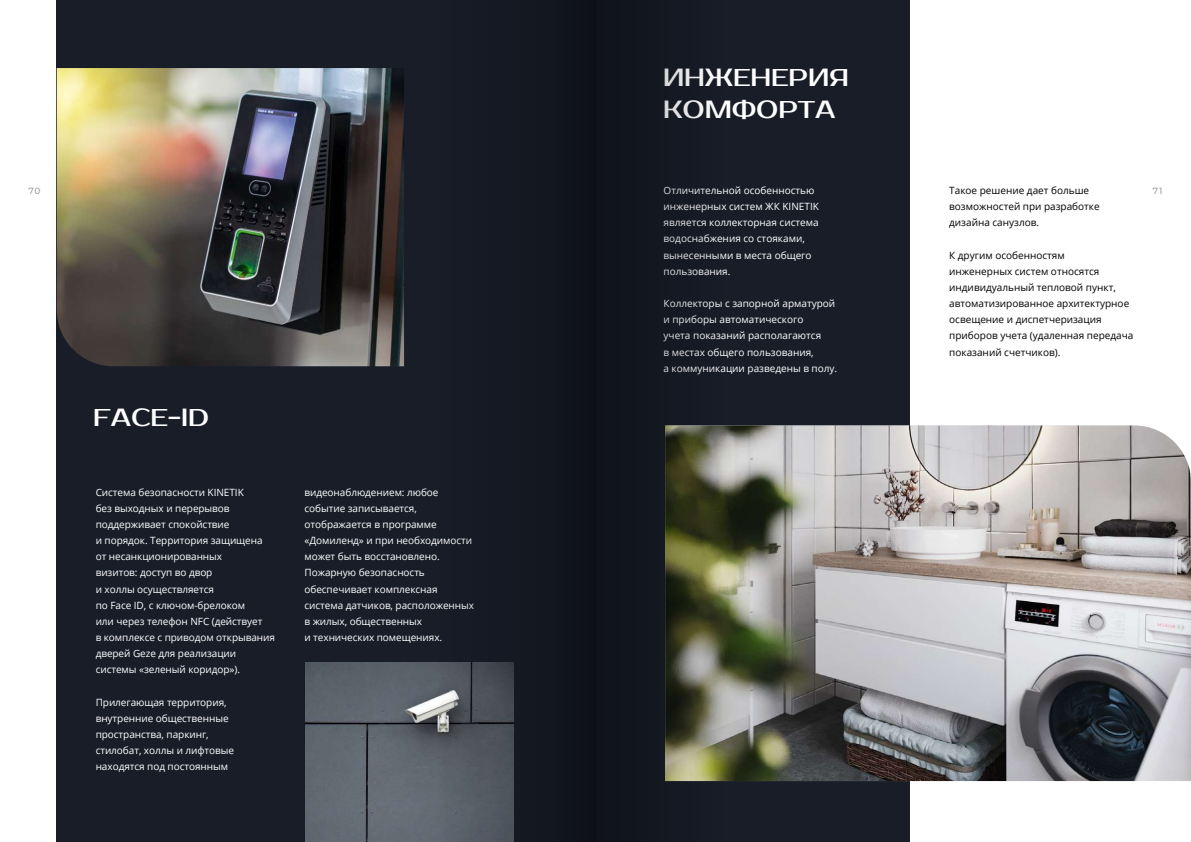
<style>
.page{position:relative;width:1191px;height:842px;background:#fff}
.page>*{position:absolute;margin:0;border:0;box-sizing:border-box;transform-origin:0 0}
.t1{font:24.7px/32.3px "Prosto One";letter-spacing:-.005em;color:#fff}
.t2{font:10px/16.2px "Open Sans";letter-spacing:-.005em;color:#fff}
.t3{font:10px/16.2px "Open Sans";color:#000}
.t4{font:500 9px "Montserrat";color:#9c9c9d}
</style>
<div class="page">
<div style="left:57px;top:0;width:853px;height:842px;background:#181d28"></div>
<img style="left:847px;top:425px;width:344px;height:356px">
<img style="left:57px;top:68px;width:287px;height:298px">
<img style="left:305px;top:663px;width:39px;height:179px">
<svg style="left:344px;top:68px;width:170px;height:774px"></svg>
<div style="left:538px;top:0;width:57px;height:842px;background:#11151e"></div>
<svg style="left:596px;top:0;width:251px;height:842px"></svg>
<h1 class="t1" style="left:663px;top:62px;width:187px">ИНЖЕНЕРИЯ<br>КОМФОРТА</h1>
<p class="t2" style="left:663px;top:182px;width:157px">Отличительной особенностью инженерных систем ЖК KINETIK является коллекторная система водоснабжения со стояками, вынесенными в места общего пользования.</p>
<p class="t2" style="left:663px;top:295px;width:175px">Коллекторы с запорной арматурой и приборы автоматического<br>учета показаний располагаются<br>в местах общего пользования,<br>а коммуникации разведены в полу.</p>
<p class="t3" style="left:949px;top:182px;width:152px">Такое решение дает больше возможностей при разработке дизайна санузлов.</p>
<p class="t3" style="left:949px;top:247px;width:186px">К другим особенностям<br>инженерных систем относятся индивидуальный тепловой пункт, автоматизированное архитектурное освещение и диспетчеризация приборов учета (удаленная передача показаний счетчиков).</p>
<p class="t4" style="left:28px;top:185px;width:14px">70</p>
<p class="t4" style="left:1153px;top:185px;width:11px">71</p>
<h1 class="t1" style="left:93px;top:401px;width:117px">FACE-ID</h1>
<p class="t2" style="left:96px;top:484px;width:181px">Система безопасности KINETIK<br>без выходных и перерывов поддерживает спокойствие<br>и порядок. Территория защищена от несанкционированных<br>визитов: доступ во двор<br>и холлы осуществляется<br>по Face ID, с ключом-брелоком<br>или через телефон NFC (действует<br>в комплексе с приводом открывания дверей Geze для реализации системы «зеленый коридор»).</p>
<p class="t2" style="left:96px;top:694px;width:140px">Прилегающая территория, внутренние общественные пространства, паркинг, стилобат, холлы и лифтовые находятся под постоянным</p>
<p class="t2" style="left:304px;top:484px;width:171px">видеонаблюдением: любое событие записывается, отображается в программе «Домиленд» и при необходимости может быть восстановлено.<br>Пожарную безопасность обеспечивает комплексная система датчиков, расположенных в жилых, общественных<br>и технических помещениях.</p>
</div>
